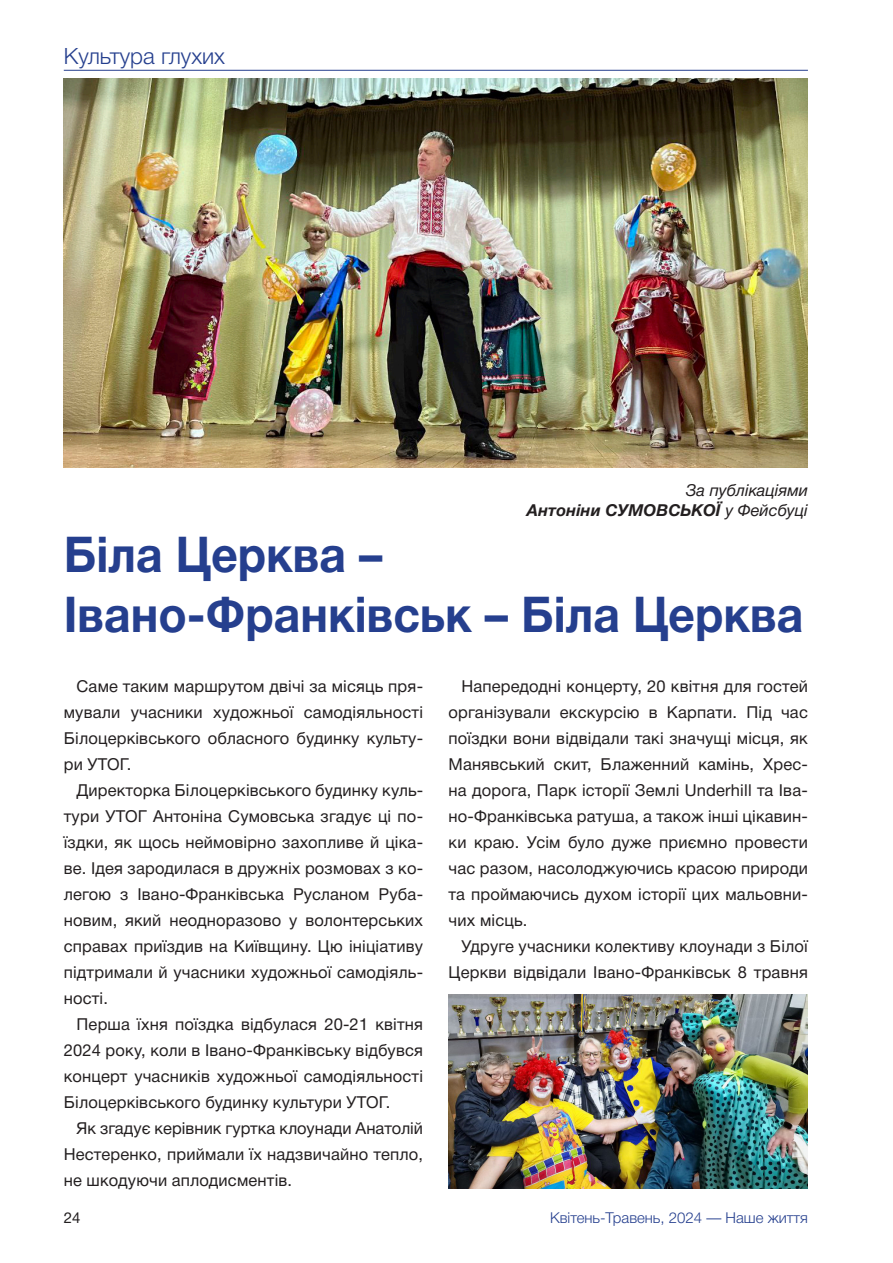
<style>
.page{position:relative;width:893px;height:1263px;background:#fff}
.page>*{position:absolute;margin:0;border:0;box-sizing:border-box;transform-origin:0 0}
.заголовок_цвет{font:700 49.5px/59.4px "Helvetica Neue Cyr";color:#253f8e;scale:.94 1}
.рубрика{font:300 22.5px "Helvetica Neue Cyr";color:#253f8e}
.основной_текст{font:16.5px/26px "Helvetica Neue Cyr";letter-spacing:.01em;color:#231f20;text-align:justify}
.подпись_2{font:italic 700 16.5px "Helvetica Neue Cyr";color:#231f20}
.подпись_2-2{font:italic 16.5px "Helvetica Neue Cyr";color:#231f20}
.t1{font:300 15px "Helvetica Neue Cyr";color:#253f8e}
.t2{font:15px "Helvetica Neue Cyr";color:#231f20}
.s1{font-weight:400}
</style>
<div class="page">
<hr style="left:64px;top:70px;width:744px;height:1px;background:#253f8e">
<img style="left:64px;top:78px;width:744px;height:389px">
<img style="left:449px;top:994px;width:359px;height:194px">
<p class="рубрика" style="left:64px;top:44px;width:163px">Культура глухих</p>
<p class="подпись_2-2" style="left:686px;top:481px;width:124px">За публікаціями</p>
<p class="подпись_2" style="left:527px;top:501px;width:283px">Антоніни СУМОВСЬКОЇ <span class="s1">у Фейсбуці</span></p>
<p class="заголовок_цвет" style="left:64px;top:525px;width:788px">Біла Церква –<br>Івано-Франківськ – Біла Церква</p>
<p class="основной_текст" style="left:64px;top:673px;width:361px;text-indent:13px">Саме таким маршрутом двічі за місяць пря&shy;мували учасники художньої самодіяльності Білоцерківського обласного будинку культу&shy;ри УТОГ.</p>
<p class="основной_текст" style="left:64px;top:777px;width:361px;text-indent:13px">Директорка Білоцерківського будинку куль&shy;тури УТОГ Антоніна Сумовська згадує ці по&shy;їздки, як щось неймовірно захопливе й ціка&shy;ве. Ідея зародилася в дружніх розмовах з ко&shy;легою з Івано-Франківська Русланом Руба&shy;новим, який неодноразово у волонтерських справах приїздив на Київщину. Цю ініціативу підтримали й учасники художньої самодіяль&shy;ності.</p>
<p class="основной_текст" style="left:64px;top:1011px;width:361px;text-indent:13px">Перша їхня поїздка відбулася 20-21 квітня 2024 року, коли в Івано-Франківську відбувся концерт учасників художньої самодіяльності Білоцерківського будинку культури УТОГ.</p>
<p class="основной_текст" style="left:64px;top:1115px;width:361px;text-indent:13px">Як згадує керівник гуртка клоунади Анатолій Нестеренко, приймали їх надзвичайно тепло, не шкодуючи аплодисментів.</p>
<p class="основной_текст" style="left:449px;top:673px;width:361px;text-indent:13px">Напередодні концерту, 20 квітня для гостей організували екскурсію в Карпати. Під час поїздки вони відвідали такі значущі місця, як Манявський скит, Блаженний камінь, Хрес&shy;на дорога, Парк історії Землі Underhill та Іва&shy;но-Франківська ратуша, а також інші цікавин&shy;ки краю. Усім було дуже приємно провести час разом, насолоджуючись красою природи та проймаючись духом історії цих мальовни&shy;чих місць.</p>
<p class="основной_текст" style="left:449px;top:933px;width:361px;text-align:right">Удруге учасники колективу клоунади з Білої<br>Церкви відвідали Івано-Франківськ 8 травня</p>
<p class="t2" style="left:64px;top:1209px;width:18px">24</p>
<p class="t1" style="left:550px;top:1209px;width:259px">Квітень-Травень, 2024 — Наше життя</p>
</div>
